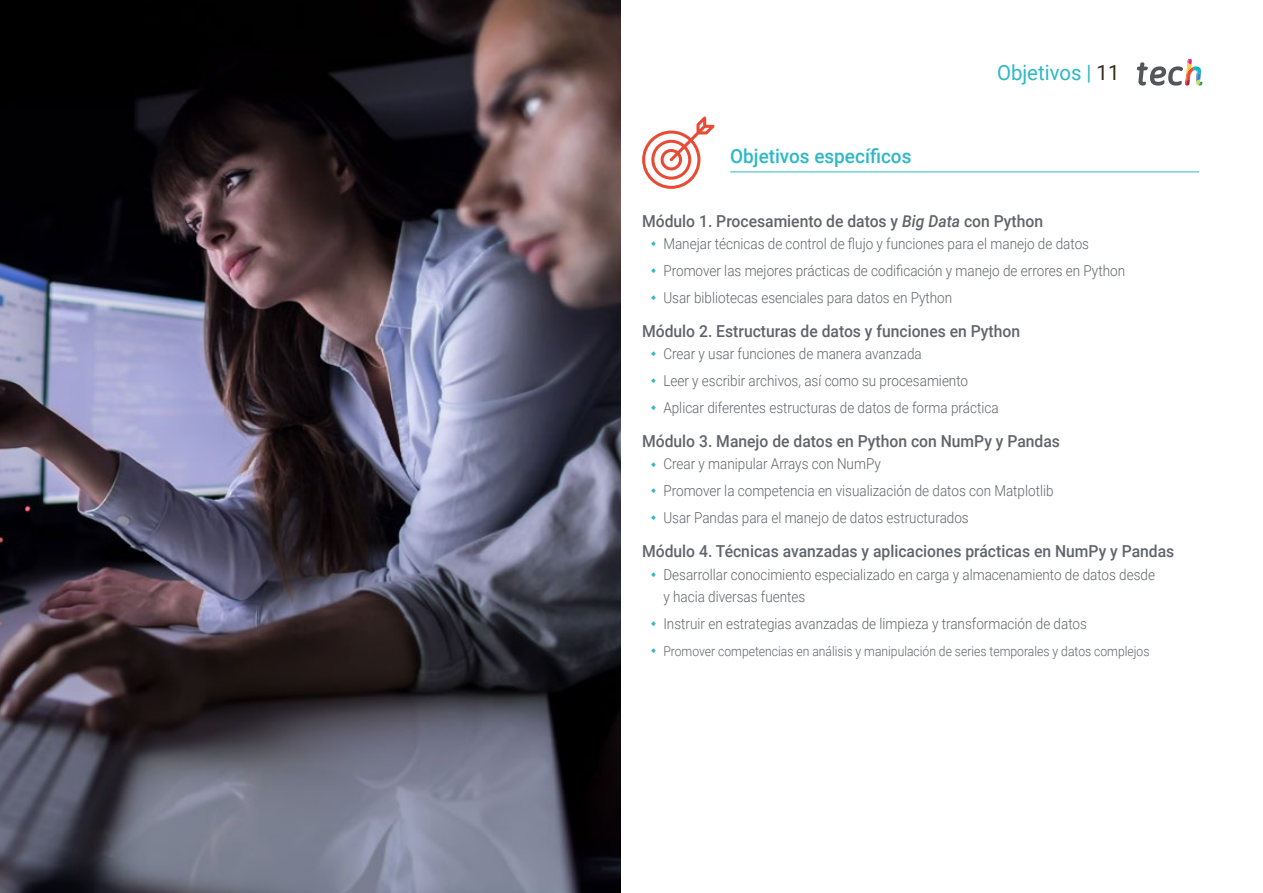
<style>
.page{position:relative;width:1263px;height:893px;background:#fff}
.page>*{position:absolute;margin:0;border:0;box-sizing:border-box;transform-origin:0 0}
.t1{font:21px "Roboto";color:#2db8c5}
.t2{font:500 19.5px "Roboto";color:#2db8c5}
.t3{font:500 16.5px "Roboto";color:#61646a;scale:.95 1}
.t4{font:300 15px/26.7px "Roboto";color:#61646a;scale:.9 1}
.t5{font:300 13.5px "Roboto";color:#61646a;scale:.9 1}
.s1{color:#312e20}
.s2{font-style:italic}
</style>
<div class="page">
<hr style="left:730px;top:172px;width:469px;height:1px;background:#2db8c5">
<svg style="left:642px;top:116px;width:72px;height:73px"></svg>
<img style="left:0;top:0;width:621px;height:893px">
<svg style="left:1137px;top:59px;width:65px;height:27px"></svg>
<h2 class="t2" style="left:730px;top:143px;width:183px">Objetivos específicos</h2>
<h1 class="t1" style="left:997px;top:57px;width:124px">Objetivos | <span class="s1">11</span></h1>
<p class="t3" style="left:642px;top:209px;width:424px">Módulo 1. Procesamiento de datos y <span class="s2">Big Data</span> con Python</p>
<p class="t4" style="left:663px;top:230px;width:514px">Manejar técnicas de control de flujo y funciones para el manejo de datos<br>Promover las mejores prácticas de codificación y manejo de errores en Python<br>Usar bibliotecas esenciales para datos en Python</p>
<p class="t3" style="left:642px;top:319px;width:399px">Módulo 2. Estructuras de datos y funciones en Python</p>
<p class="t4" style="left:663px;top:340px;width:374px">Crear y usar funciones de manera avanzada<br>Leer y escribir archivos, así como su procesamiento<br>Aplicar diferentes estructuras de datos de forma práctica</p>
<p class="t3" style="left:642px;top:430px;width:441px">Módulo 3. Manejo de datos en Python con NumPy y Pandas</p>
<p class="t4" style="left:663px;top:450px;width:435px">Crear y manipular Arrays con NumPy<br>Promover la competencia en visualización de datos con Matplotlib<br>Usar Pandas para el manejo de datos estructurados</p>
<p class="t3" style="left:642px;top:540px;width:562px">Módulo 4. Técnicas avanzadas y aplicaciones prácticas en NumPy y Pandas</p>
<p class="t4" style="left:663px;top:562px;width:548px;line-height:22.5px">Desarrollar conocimiento especializado en carga y almacenamiento de datos desde y hacia diversas fuentes</p>
<p class="t4" style="left:663px;top:609px;width:472px">Instruir en estrategias avanzadas de limpieza y transformación de datos</p>
<p class="t5" style="left:663px;top:641px;width:542px">Promover competencias en análisis y manipulación de series temporales y datos complejos</p>
</div>
